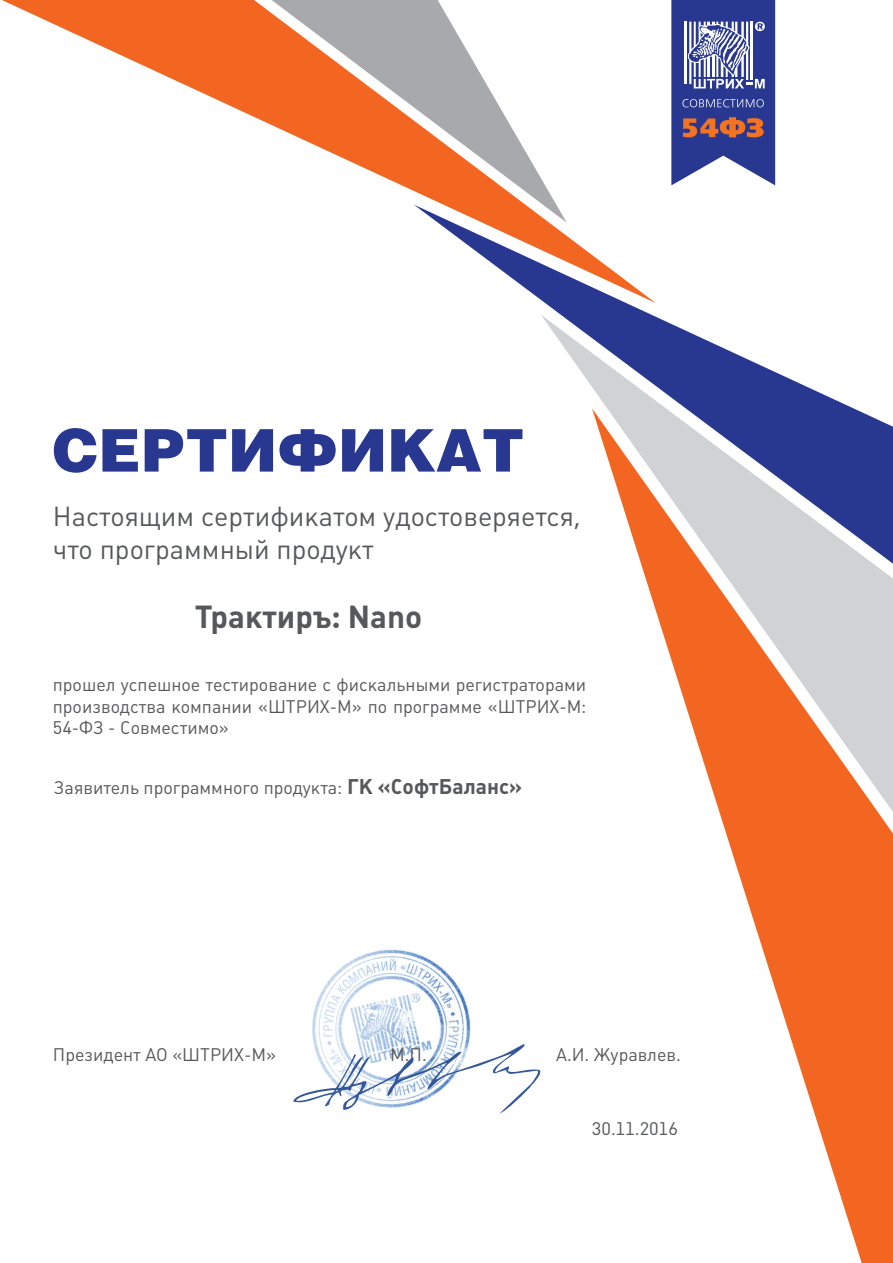
<style>
.page{position:relative;width:893px;height:1263px;background:#fff}
.page>*{position:absolute;margin:0;border:0;box-sizing:border-box;transform-origin:0 0}
.t1{font:900 58.95px "Helios";color:#283890}
.t2{font:700 31.5px "Plumb";color:#57585a}
.t3{font:27.15px/32.5px "Plumb";color:#57585a}
.t4{font:700 21px "Plumb";color:#57585a}
.t5{font:18px/21.6px "Plumb";color:#57585a;text-align:justify}
</style>
<div class="page">
<img style="left:312px;top:949px;width:159px;height:95px">
<svg style="left:671px;top:0;width:104px;height:185px"></svg>
<svg style="left:2px;top:0;width:266px;height:124px"></svg>
<svg style="left:438px;top:223px;width:218px;height:91px"></svg>
<svg style="left:268px;top:0;width:299px;height:223px"></svg>
<svg style="left:541px;top:314px;width:312px;height:94px"></svg>
<svg style="left:592px;top:408px;width:301px;height:855px"></svg>
<svg style="left:293px;top:1044px;width:247px;height:69px"></svg>
<h1 class="t1" style="left:52px;top:413px;width:474px">СЕРТИФИКАТ</h1>
<h3 class="t3" style="left:53px;top:500px;width:530px">Настоящим сертификатом удостоверяется, что программный продукт</h3>
<h2 class="t2" style="left:195px;top:597px;width:229px">Трактиръ: Nano</h2>
<p class="t5" style="left:53px;top:673px;width:535px">прошел успешное тестирование с фискальными регистраторами производства компании «ШТРИХ-М» по программе «ШТРИХ-М:<br>54-ФЗ - Совместимо»</p>
<p class="t5" style="left:54px;top:776px;width:290px">Заявитель программного продукта:</p>
<p class="t4" style="left:347px;top:773px;width:177px">ГК «СофтБаланс»</p>
<p class="t5" style="left:53px;top:1043px;width:225px">Президент АО «ШТРИХ-М»</p>
<p class="t5" style="left:556px;top:1043px;width:126px">А.И. Журавлев.</p>
<p class="t5" style="left:390px;top:1043px;width:38px">М.П.</p>
<p class="t5" style="left:592px;top:1117px;width:87px">30.11.2016</p>
</div>
